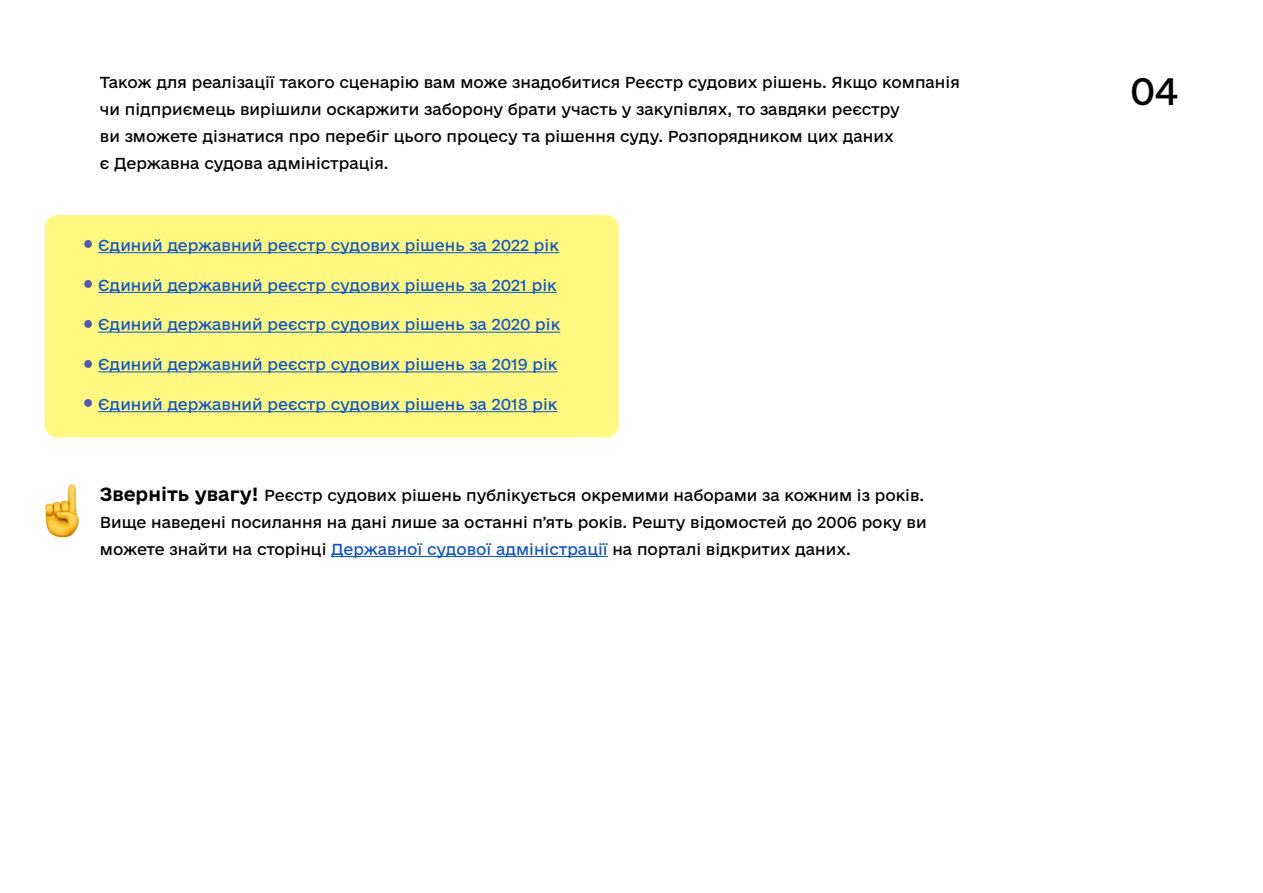
<style>
.page{position:relative;width:1263px;height:893px;background:#fff}
.page>*{position:absolute;margin:0;border:0;box-sizing:border-box;transform-origin:0 0}
.t1{font:36px "e Ukraine Regular";color:#000}
.t2{font:15px/27px "e Ukraine Regular";color:#000}
.t3{font:15px "e Ukraine Regular";color:#15c}
.s1{font-family:"Trebuchet MS";font-size:18px;color:#5756b7}
.s2{font-family:"e Ukraine Bold";font-size:18px}
.s3{color:#15c}
</style>
<div class="page">
<div style="left:45px;top:215px;width:574px;height:222px;background:#fff982;border-radius:13px"></div>
<img style="left:45px;top:484px;width:34px;height:54px">
<hr style="left:98px;top:252px;width:461px;height:1px;background:#15c">
<hr style="left:98px;top:292px;width:459px;height:1px;background:#15c">
<hr style="left:98px;top:332px;width:462px;height:1px;background:#15c">
<hr style="left:98px;top:371px;width:459px;height:1px;background:#15c">
<hr style="left:98px;top:411px;width:459px;height:1px;background:#15c">
<hr style="left:331px;top:556px;width:277px;height:1px;background:#15c">
<p class="t2" style="left:100px;top:70px;width:861px">Також для реалізації такого сценарію вам може знадобитися Реєстр судових рішень. Якщо компанія чи підприємець вирішили оскаржити заборону брати участь у закупівлях, то завдяки реєстру<br>ви зможете дізнатися про перебіг цього процесу та рішення суду. Розпорядником цих даних<br>є Державна судова адміністрація.</p>
<p class="t3" style="left:83px;top:236px;width:477px"><span class="s1">●</span> Єдиний державний реєстр судових рішень за 2022 рік</p>
<p class="t3" style="left:83px;top:276px;width:475px"><span class="s1">●</span> Єдиний державний реєстр судових рішень за 2021 рік</p>
<p class="t3" style="left:83px;top:316px;width:479px"><span class="s1">●</span> Єдиний державний реєстр судових рішень за 2020 рік</p>
<p class="t3" style="left:83px;top:355px;width:476px"><span class="s1">●</span> Єдиний державний реєстр судових рішень за 2019 рік</p>
<p class="t3" style="left:83px;top:395px;width:476px"><span class="s1">●</span> Єдиний державний реєстр судових рішень за 2018 рік</p>
<p class="t2" style="left:100px;top:482px;width:828px"><span class="s2">Зверніть увагу!</span> Реєстр судових рішень публікується окремими наборами за кожним із років.<br>Вище наведені посилання на дані лише за останні пʼять років. Решту відомостей до 2006 року ви можете знайти на сторінці <span class="s3">Державної судової адміністрації</span> на порталі відкритих даних.</p>
<h1 class="t1" style="left:1130px;top:69px;width:49px">04</h1>
</div>
